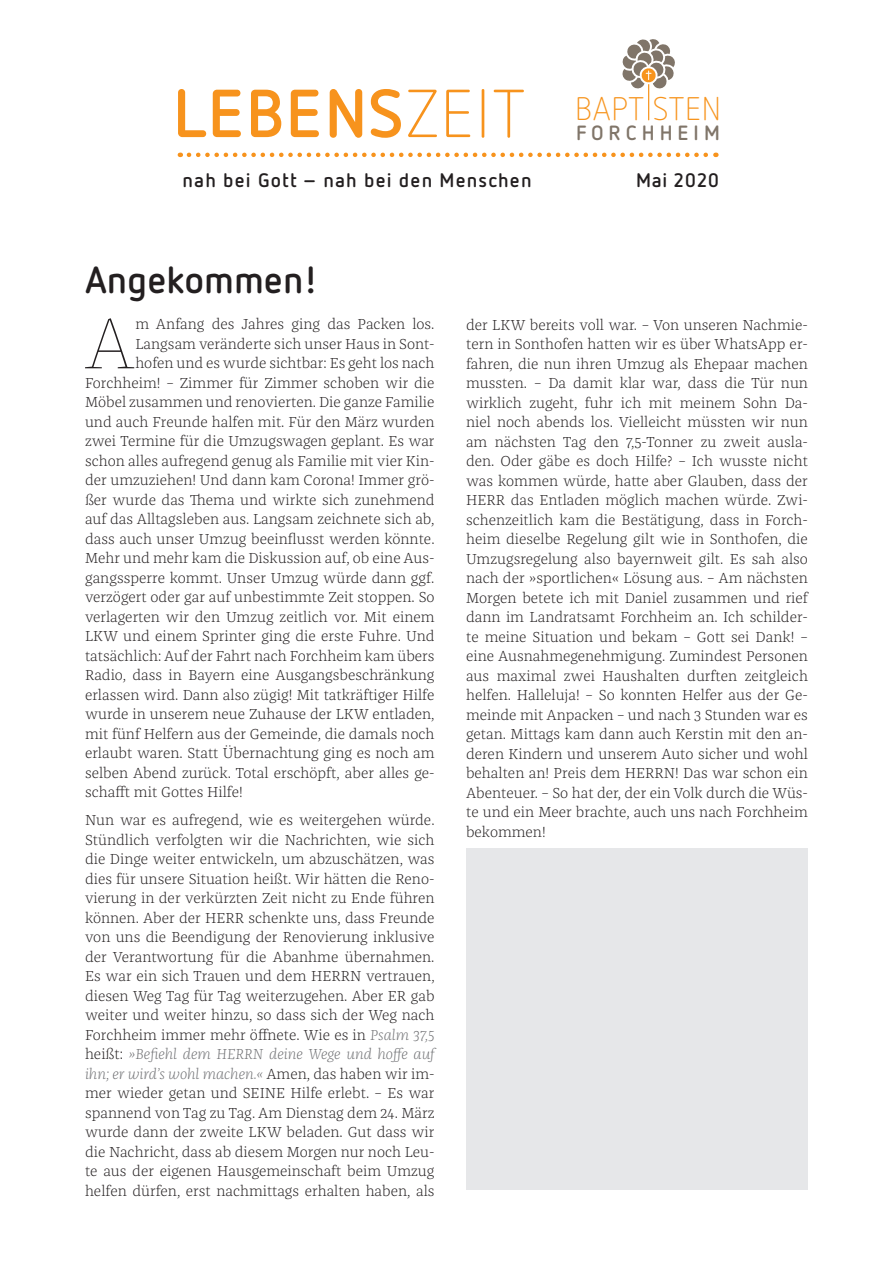
<style>
.page{position:relative;width:893px;height:1263px;background:#fff}
.page>*{position:absolute;margin:0;border:0;box-sizing:border-box;transform-origin:0 0}
.Textabsatz{font:100 73.65px "Franziska OT";color:#231f20}
.Überschrift{font:700 37.5px "Netto OT";color:#231f20}
.t1{font:300 32.7px "Netto OT";letter-spacing:.01em;color:#f7941d}
.t2{font:700 20.55px "Netto OT";letter-spacing:.245em;color:#807569}
.t3{font:700 19.5px "Netto OT";letter-spacing:.06em;color:#231f20}
.Textabsatz-2{font:300 15px/19.5px "Franziska OT";color:#231f20;text-align:justify}
.s1{font-weight:700;font-size:67.65px;color:#f7931d}
.s2{font-size:67.65px;color:#f7931d}
.s3{font-style:italic;color:#6c6d70}
</style>
<div class="page">
<svg style="left:189px;top:153px;width:527px;height:4px"></svg>
<hr style="left:648px;top:75px;width:1px;height:45px;background:#f7941d">
<svg style="left:622px;top:39px;width:53px;height:54px"></svg>
<div style="left:466px;top:848px;width:342px;height:342px;background:#e6e7e9"></div>
<p class="t1" style="left:173px;top:89px;width:550px"><span class="s1">LEBENS</span><span class="s2">ZEIT</span> BAPT STEN</p>
<h3 class="t2" style="left:576px;top:120px;width:145px">FORCHHEIM</h3>
<p class="t3" style="left:183px;top:168px;width:351px">nah bei Gott – nah bei den Menschen</p>
<p class="t3" style="left:636px;top:168px;width:85px">Mai 2020</p>
<p class="Überschrift" style="left:85px;top:256px;width:235px">Angekommen!</p>
<p class="Textabsatz" style="left:84px;top:301px;width:53px">A</p>
<p class="Textabsatz-2" style="left:135px;top:315px;width:301px">m Anfang des Jahres ging das Packen los.</p>
<p class="Textabsatz-2" style="left:135px;top:334px;width:301px">Langsam veränderte sich unser Haus in Sont-</p>
<p class="Textabsatz-2" style="left:135px;top:354px;width:301px">hofen und es wurde sichtbar: Es geht los nach</p>
<p class="Textabsatz-2" style="left:85px;top:373px;width:351px">Forchheim! – Zimmer für Zimmer schoben wir die</p>
<p class="Textabsatz-2" style="left:85px;top:393px;width:351px">Möbel zusammen und renovierten. Die ganze Familie</p>
<p class="Textabsatz-2" style="left:85px;top:412px;width:351px">und auch Freunde halfen mit. Für den März wurden</p>
<p class="Textabsatz-2" style="left:85px;top:432px;width:351px">zwei Termine für die Umzugswagen geplant. Es war</p>
<p class="Textabsatz-2" style="left:85px;top:451px;width:351px">schon alles aufregend genug als Familie mit vier Kin-</p>
<p class="Textabsatz-2" style="left:85px;top:471px;width:351px">der umzuziehen! Und dann kam Corona! Immer grö-</p>
<p class="Textabsatz-2" style="left:85px;top:490px;width:351px">ßer wurde das Thema und wirkte sich zunehmend</p>
<p class="Textabsatz-2" style="left:85px;top:510px;width:351px">auf das Alltagsleben aus. Langsam zeichnete sich ab,</p>
<p class="Textabsatz-2" style="left:85px;top:529px;width:351px">dass auch unser Umzug beeinflusst werden könnte.</p>
<p class="Textabsatz-2" style="left:85px;top:549px;width:351px">Mehr und mehr kam die Diskussion auf, ob eine Aus-</p>
<p class="Textabsatz-2" style="left:85px;top:568px;width:351px">gangssperre kommt. Unser Umzug würde dann ggf.</p>
<p class="Textabsatz-2" style="left:85px;top:588px;width:351px">verzögert oder gar auf unbestimmte Zeit stoppen. So</p>
<p class="Textabsatz-2" style="left:85px;top:607px;width:351px">verlagerten wir den Umzug zeitlich vor. Mit einem</p>
<p class="Textabsatz-2" style="left:85px;top:627px;width:351px">LKW und einem Sprinter ging die erste Fuhre. Und</p>
<p class="Textabsatz-2" style="left:85px;top:646px;width:351px">tatsächlich: Auf der Fahrt nach Forchheim kam übers</p>
<p class="Textabsatz-2" style="left:85px;top:666px;width:351px">Radio, dass in Bayern eine Ausgangsbeschränkung</p>
<p class="Textabsatz-2" style="left:85px;top:685px;width:351px">erlassen wird. Dann also zügig! Mit tatkräftiger Hilfe</p>
<p class="Textabsatz-2" style="left:85px;top:705px;width:351px">wurde in unserem neue Zuhause der LKW entladen,</p>
<p class="Textabsatz-2" style="left:85px;top:724px;width:351px">mit fünf Helfern aus der Gemeinde, die damals noch</p>
<p class="Textabsatz-2" style="left:85px;top:744px;width:351px">erlaubt waren. Statt Übernachtung ging es noch am</p>
<p class="Textabsatz-2" style="left:85px;top:763px;width:351px">selben Abend zurück. Total erschöpft, aber alles ge-</p>
<p class="Textabsatz-2" style="left:85px;top:783px;width:159px">schafft mit Gottes Hilfe!</p>
<p class="Textabsatz-2" style="left:85px;top:811px;width:351px">Nun war es aufregend, wie es weitergehen würde.<br>Stündlich verfolgten wir die Nachrichten, wie sich die Dinge weiter entwickeln, um abzuschätzen, was dies für unsere Situation heißt. Wir hätten die Reno&shy;vierung in der verkürzten Zeit nicht zu Ende führen können. Aber der HERR schenkte uns, dass Freunde von uns die Beendigung der Renovierung inklusive der Verantwortung für die Abanhme übernahmen.<br>Es war ein sich Trauen und dem HERRN vertrauen, diesen Weg Tag für Tag weiterzugehen. Aber ER gab weiter und weiter hinzu, so dass sich der Weg nach Forchheim immer mehr öffnete. Wie es in <span class="s3">Psalm 37,5 </span>heißt: <span class="s3">»Befiehl dem HERRN deine Wege und hoffe auf ihn; er wird’s wohl machen.«</span> Amen, das haben wir im&shy;mer wieder getan und SEINE Hilfe erlebt. – Es war spannend von Tag zu Tag. Am Dienstag dem 24. März wurde dann der zweite LKW beladen. Gut dass wir die Nachricht, dass ab diesem Morgen nur noch Leu&shy;te aus der eigenen Hausgemeinschaft beim Umzug helfen dürfen, erst nachmittags erhalten haben, als</p>
<p class="Textabsatz-2" style="left:466px;top:315px;width:343px">der LKW bereits voll war. – Von unseren Nachmie&shy;tern in Sonthofen hatten wir es über WhatsApp er&shy;fahren, die nun ihren Umzug als Ehepaar machen mussten. – Da damit klar war, dass die Tür nun wirklich zugeht, fuhr ich mit meinem Sohn Da&shy;niel noch abends los. Vielleicht müssten wir nun am nächsten Tag den 7,5-Tonner zu zweit ausla&shy;den. Oder gäbe es doch Hilfe? – Ich wusste nicht was kommen würde, hatte aber Glauben, dass der HERR das Entladen möglich machen würde. Zwi&shy;schenzeitlich kam die Bestätigung, dass in Forch&shy;heim dieselbe Regelung gilt wie in Sonthofen, die Umzugsregelung also bayernweit gilt. Es sah also nach der »sportlichen« Lösung aus. – Am nächsten Morgen betete ich mit Daniel zusammen und rief dann im Landratsamt Forchheim an. Ich schilder&shy;te meine Situation und bekam – Gott sei Dank! – eine Ausnahmegenehmigung. Zumindest Personen aus maximal zwei Haushalten durften zeitgleich helfen. Halleluja! – So konnten Helfer aus der Ge&shy;meinde mit Anpacken – und nach 3 Stunden war es getan. Mittags kam dann auch Kerstin mit den an&shy;deren Kindern und unserem Auto sicher und wohl behalten an! Preis dem HERRN! Das war schon ein Abenteuer. – So hat der, der ein Volk durch die Wüs&shy;te und ein Meer brachte, auch uns nach Forchheim bekommen!</p>
</div>
